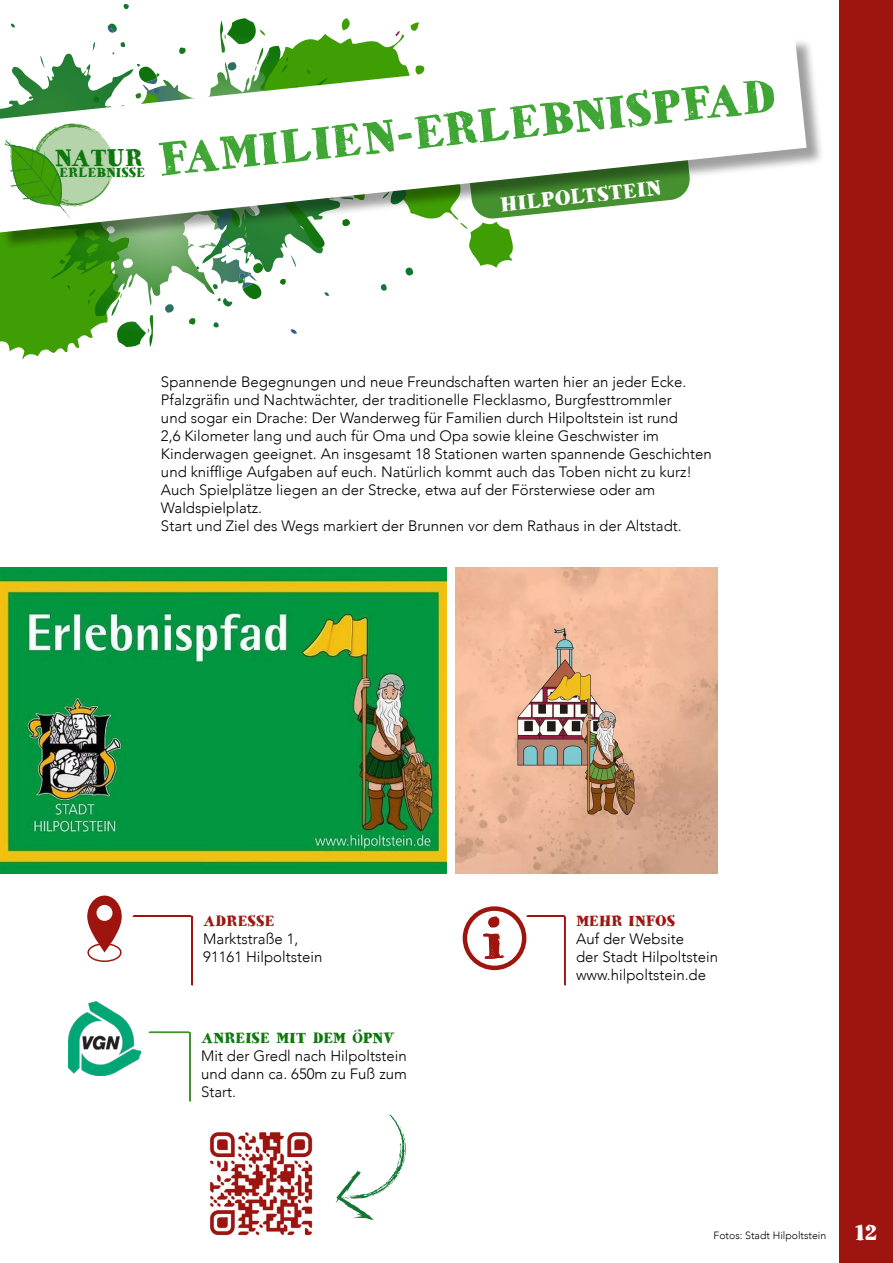
<style>
.page{position:relative;width:893px;height:1263px;background:#fff}
.page>*{position:absolute;margin:0;border:0;box-sizing:border-box;transform-origin:0 0}
.t1{font:58.5px "HVD Bodedo";color:#9e1510}
.t2{font:46.5px "HVD Bodedo";color:#3fa535}
.t3{font:24.15px "HVD Bodedo";color:#0f750d}
.t4{font:22.5px "HVD Bodedo";color:#fff}
.t5{font:21px "HVD Bodedo";color:#fff}
.t6{font:300 15px/18px "Avenir";color:#000}
.t7{font:15px "HVD Bodedo";color:#0f750d}
.t8{font:15px "HVD Bodedo";color:#9e1510}
.t9{font:13.35px "HVD Bodedo";color:#0f750d}
.t10{font:300 10.5px "Avenir";color:#000}
</style>
<div class="page">
<svg style="left:0;top:251px;width:154px;height:108px;fill:#409e05"></svg>
<svg style="left:253px;top:18px;width:260px;height:250px"></svg>
<img style="left:97px;top:251px;width:108px;height:55px">
<img style="left:220px;top:18px;width:49px;height:17px">
<img style="left:48px;top:251px;width:102px;height:28px">
<img style="left:396px;top:31px;width:22px;height:4px">
<img style="left:211px;top:264px;width:40px;height:11px">
<img style="left:217px;top:264px;width:29px;height:11px">
<img style="left:163px;top:275px;width:94px;height:38px">
<svg style="left:290px;top:329px;width:7px;height:5px"></svg>
<svg style="left:185px;top:251px;width:161px;height:13px"></svg>
<div style="left:839px;top:0;width:54px;height:1263px;background:#9e1510"></div>
<div style="left:0;top:38px;width:825px;height:213px;background:#000;opacity:.38"></div>
<svg style="left:0;top:35px;width:806px;height:197px"></svg>
<svg style="left:0;top:4px;width:129px;height:216px"></svg>
<img style="left:456px;top:568px;width:261px;height:305px">
<img style="left:0;top:568px;width:446px;height:306px">
<img style="left:209px;top:1131px;width:104px;height:105px">
<svg style="left:148px;top:1031px;width:43px;height:71px"></svg>
<svg style="left:132px;top:915px;width:61px;height:71px"></svg>
<img style="left:68px;top:1002px;width:73px;height:73px">
<svg style="left:87px;top:895px;width:35px;height:57px"></svg>
<div style="left:87px;top:943px;width:35px;height:19px;border:2px solid #9e1510;border-radius:50%"></div>
<div style="left:463px;top:906px;width:63px;height:64px;border:4px solid #9e1510;border-radius:50%"></div>
<svg style="left:336px;top:1114px;width:70px;height:106px"></svg>
<svg style="left:526px;top:915px;width:40px;height:71px"></svg>
<h3 class="t3" style="left:54px;top:142px;width:90px">NATUR</h3>
<p class="t9" style="left:59px;top:164px;width:87px">ERLEBNISSE</p>
<h2 class="t2" style="left:156px;top:130px;width:621px;rotate:-6deg">FAMILIEN-ERLEBNISPFAD</h2>
<h3 class="t5" style="left:499px;top:191px;width:163px;rotate:-6deg">HILPOLTSTEIN</h3>
<p class="t6" style="left:161px;top:373px;width:552px">Spannende Begegnungen und neue Freundschaften warten hier an jeder Ecke.<br>Pfalzgräfin und Nachtwächter, der traditionelle Flecklasmo, Burgfesttrommler<br>und sogar ein Drache: Der Wanderweg für Familien durch Hilpoltstein ist rund<br>2,6 Kilometer lang und auch für Oma und Opa sowie kleine Geschwister im Kinderwagen geeignet. An insgesamt 18 Stationen warten spannende Geschichten und knifflige Aufgaben auf euch. Natürlich kommt auch das Toben nicht zu kurz!<br>Auch Spielplätze liegen an der Strecke, etwa auf der Försterwiese oder am Waldspielplatz.<br>Start und Ziel des Wegs markiert der Brunnen vor dem Rathaus in der Altstadt.</p>
<p class="t8" style="left:203px;top:911px;width:73px">ADRESSE</p>
<p class="t6" style="left:203px;top:930px;width:121px">Marktstraße 1,<br>91161 Hilpoltstein</p>
<p class="t7" style="left:201px;top:1028px;width:195px">ANREISE MIT DEM ÖPNV</p>
<p class="t6" style="left:201px;top:1046px;width:207px;text-align:justify">Mit der Gredl nach Hilpoltstein und dann ca. 650m zu Fuß zum Start.</p>
<h1 class="t1" style="left:480px;top:901px;width:27px">i</h1>
<p class="t8" style="left:576px;top:911px;width:101px">MEHR INFOS</p>
<p class="t6" style="left:576px;top:930px;width:143px">Auf der Website<br>der Stadt Hilpoltstein www.hilpoltstein.de</p>
<p class="t10" style="left:714px;top:1229px;width:114px">Fotos: Stadt Hilpoltstein</p>
<h3 class="t4" style="left:855px;top:1218px;width:24px">12</h3>
</div>
